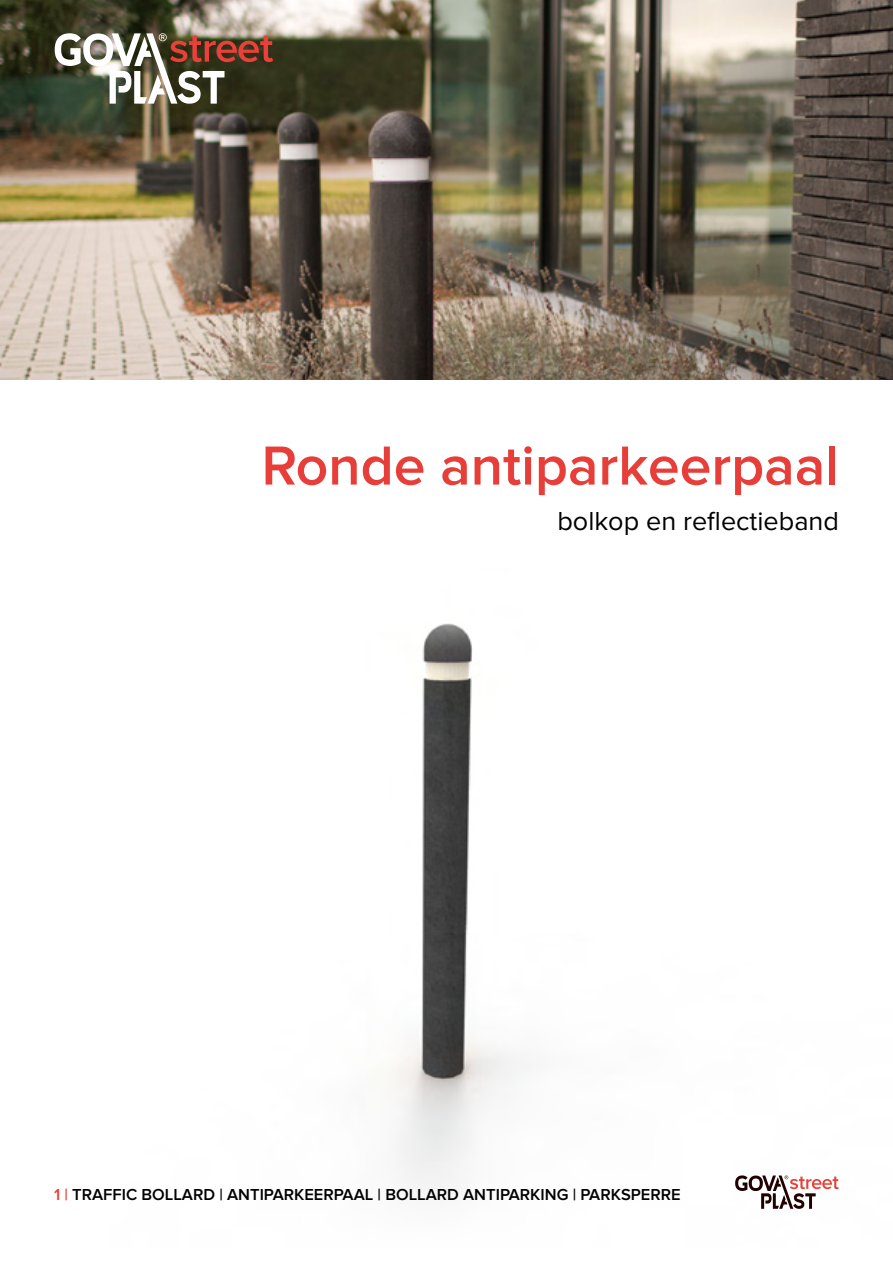
<style>
.page{position:relative;width:893px;height:1263px;background:#fff}
.page>*{position:absolute;margin:0;border:0;box-sizing:border-box;transform-origin:0 0}
.t1{font:600 57px "Proxima Nova";color:#e83e39}
.t2{font:27px "Proxima Nova";color:#000}
.t3{font:600 16.5px "Proxima Nova";color:#000}
.s1{color:#e83e39}
</style>
<div class="page">
<img style="left:0;top:0;width:893px;height:380px">
<img style="left:389px;top:623px;width:144px;height:567px">
<img style="left:55px;top:33px;width:218px;height:71px">
<svg style="left:735px;top:1175px;width:104px;height:34px"></svg>
<p class="t1" style="left:262px;top:433px;width:579px">Ronde antiparkeerpaal</p>
<p class="t2" style="left:557px;top:505px;width:283px">bolkop en reflectieband</p>
<p class="t3" style="left:54px;top:1184px;width:628px"><span class="s1">1 |</span> TRAFFIC BOLLARD | ANTIPARKEERPAAL | BOLLARD ANTIPARKING | PARKSPERRE</p>
</div>
